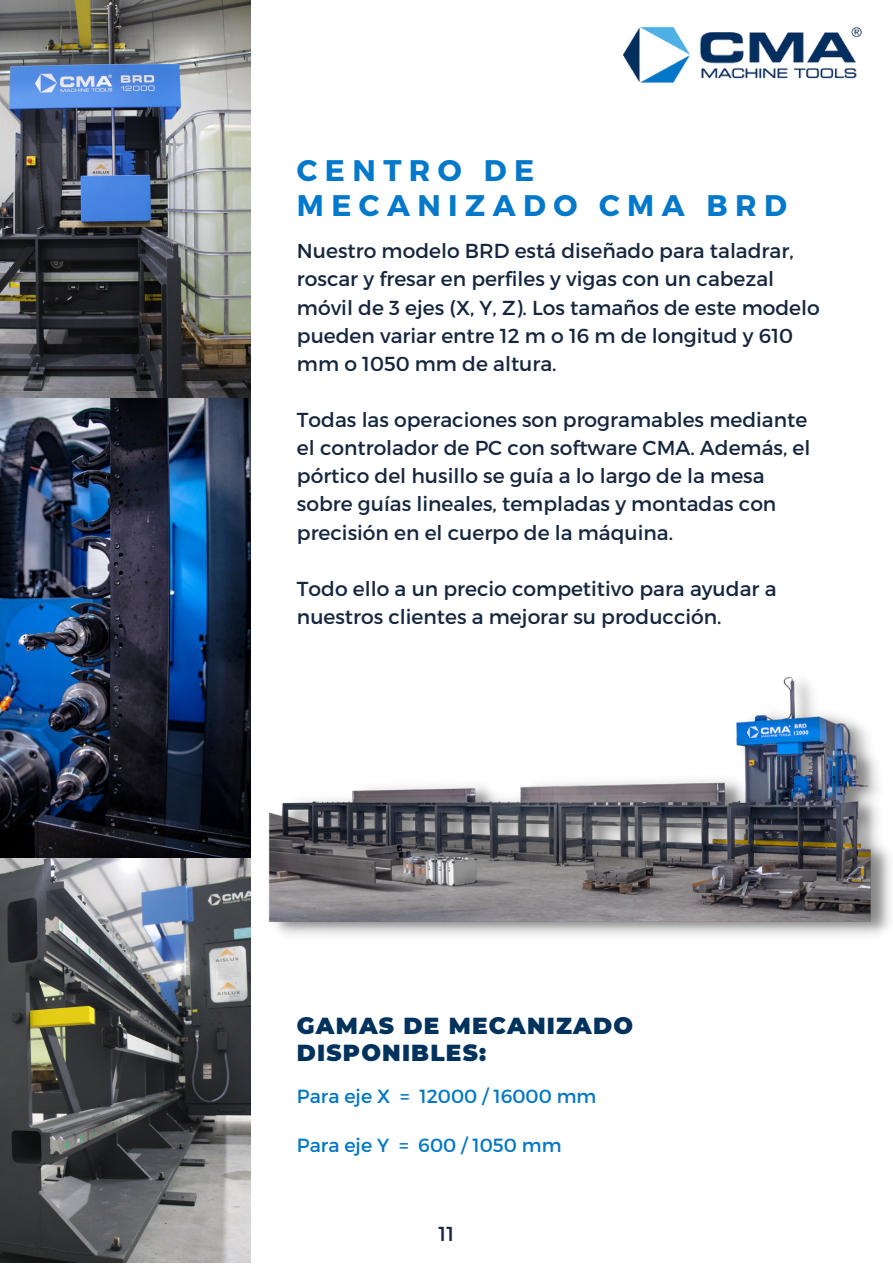
<style>
.page{position:relative;width:893px;height:1264px;background:#fff}
.page>*{position:absolute;margin:0;border:0;box-sizing:border-box;transform-origin:0 0}
.t1{font:700 29.7px/34.8px "Montserrat";letter-spacing:.25em;color:#0178ca}
.t2{font:900 23.1px/27px "Montserrat";letter-spacing:.05em;color:#00325e}
.t3{font:20.25px/28px "Montserrat";color:#15263e}
.t4{font:19.05px "Montserrat";color:#0077c6}
</style>
<div class="page">
<img style="left:0;top:0;width:250px;height:1262px">
<img style="left:268px;top:676px;width:622px;height:259px">
<img style="left:623px;top:26px;width:239px;height:57px">
<h1 class="t1" style="left:297px;top:151px;width:491px">CENTRO DE<br>MECANIZADO CMA BRD</h1>
<p class="t3" style="left:297px;top:236px;width:524px">Nuestro modelo BRD está diseñado para taladrar, roscar y fresar en perfiles y vigas con un cabezal móvil de 3 ejes (X, Y, Z). Los tamaños de este modelo pueden variar entre 12 m o 16 m de longitud y 610 mm o 1050 mm de altura.</p>
<p class="t3" style="left:297px;top:405px;width:515px">Todas las operaciones son programables mediante el controlador de PC con software CMA. Además, el pórtico del husillo se guía a lo largo de la mesa sobre guías lineales, templadas y montadas con precisión en el cuerpo de la máquina.</p>
<p class="t3" style="left:297px;top:573px;width:481px">Todo ello a un precio competitivo para ayudar a nuestros clientes a mejorar su producción.</p>
<p class="t2" style="left:297px;top:1012px;width:337px">GAMAS DE MECANIZADO<br>DISPONIBLES:</p>
<p class="t4" style="left:297px;top:1083px;width:301px">Para eje X = 12000 / 16000 mm</p>
<p class="t4" style="left:297px;top:1132px;width:266px">Para eje Y = 600 / 1050 mm</p>
<p class="t3" style="left:438px;top:1218px;width:17px">11</p>
</div>
